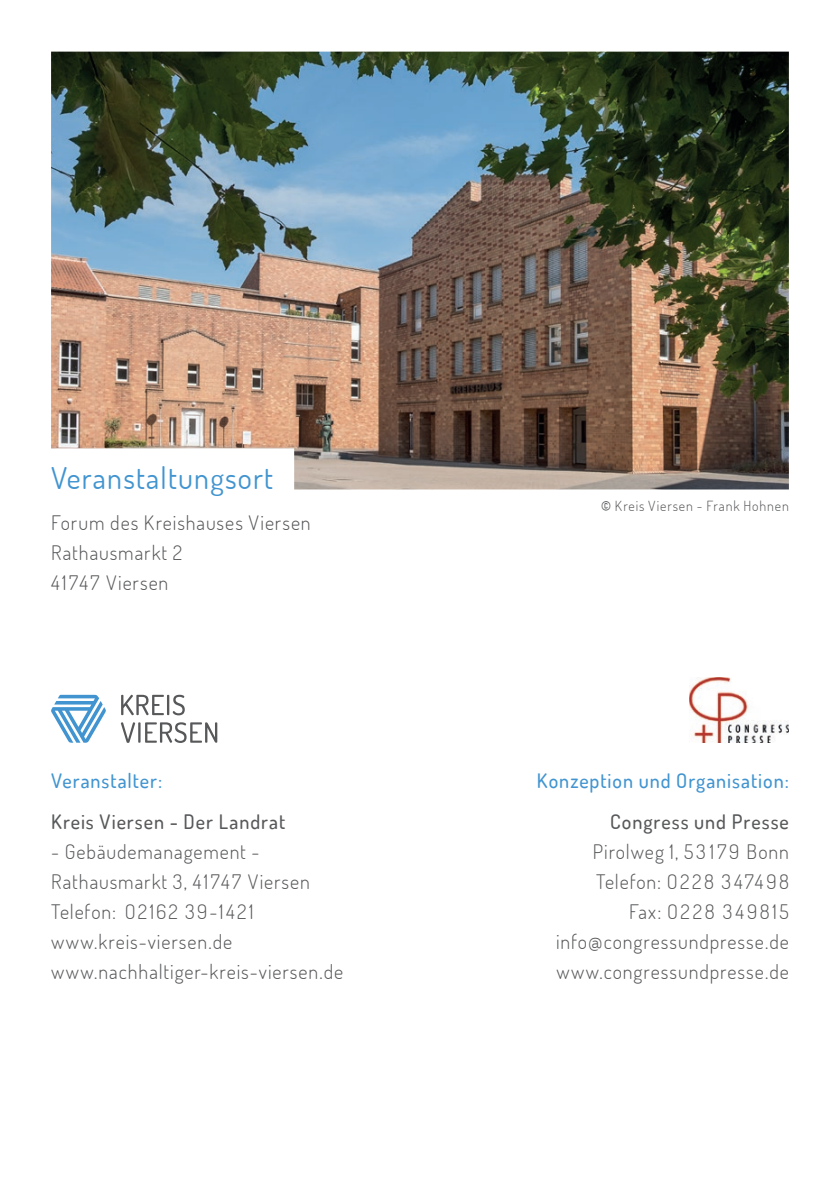
<style>
.page{position:relative;width:840px;height:1191px;background:#fff}
.page>*{position:absolute;margin:0;border:0;box-sizing:border-box;transform-origin:0 0}
.t1{font:30px "Dosis";letter-spacing:.04em;color:#4194d0}
.t2{font:300 20px/30px "Dosis";letter-spacing:.045em;color:#57585a}
.t3{font:500 20px "Dosis";letter-spacing:.045em;color:#57585a}
.t4{font:500 20px "Dosis";letter-spacing:.045em;color:#4194d0}
.t5{font:300 14px "Dosis";letter-spacing:.06em;color:#57585a}
.s1{font-weight:500}
</style>
<div class="page">
<svg style="left:51px;top:695px;width:55px;height:48px"></svg>
<svg style="left:121px;top:722px;width:96px;height:21px"></svg>
<svg style="left:121px;top:694px;width:64px;height:21px"></svg>
<img style="left:51px;top:52px;width:737px;height:437px">
<img style="left:689px;top:677px;width:99px;height:66px">
<h1 class="t1" style="left:51px;top:458px;width:223px">Veranstaltungsort</h1>
<p class="t2" style="left:51px;top:507px;width:261px">Forum des Kreishauses Viersen<br>Rathausmarkt 2<br>41747 Viersen</p>
<p class="t4" style="left:51px;top:767px;width:113px">Veranstalter:</p>
<p class="t3" style="left:51px;top:809px;width:235px">Kreis Viersen - Der Landrat</p>
<p class="t2" style="left:51px;top:836px;width:293px">- Gebäudemanagement -<br>Rathausmarkt 3, 41747 Viersen<br>Telefon: O2162 39-1421 www.kreis-viersen.de www.nachhaltiger-kreis-viersen.de</p>
<p class="t5" style="left:600px;top:496px;width:189px"><span class="s1">©</span> Kreis Viersen - Frank Hohnen</p>
<p class="t4" style="left:536px;top:767px;width:253px">Konzeption und Organisation:</p>
<p class="t3" style="left:609px;top:809px;width:180px">Congress und Presse</p>
<p class="t2" style="left:555px;top:836px;width:234px;text-align:right">Pirolweg 1, 53 1 79 Bonn<br>Telefon: O228 347498<br>Fax: O228 349815 info@congressundpresse.de www.congressundpresse.de</p>
</div>
